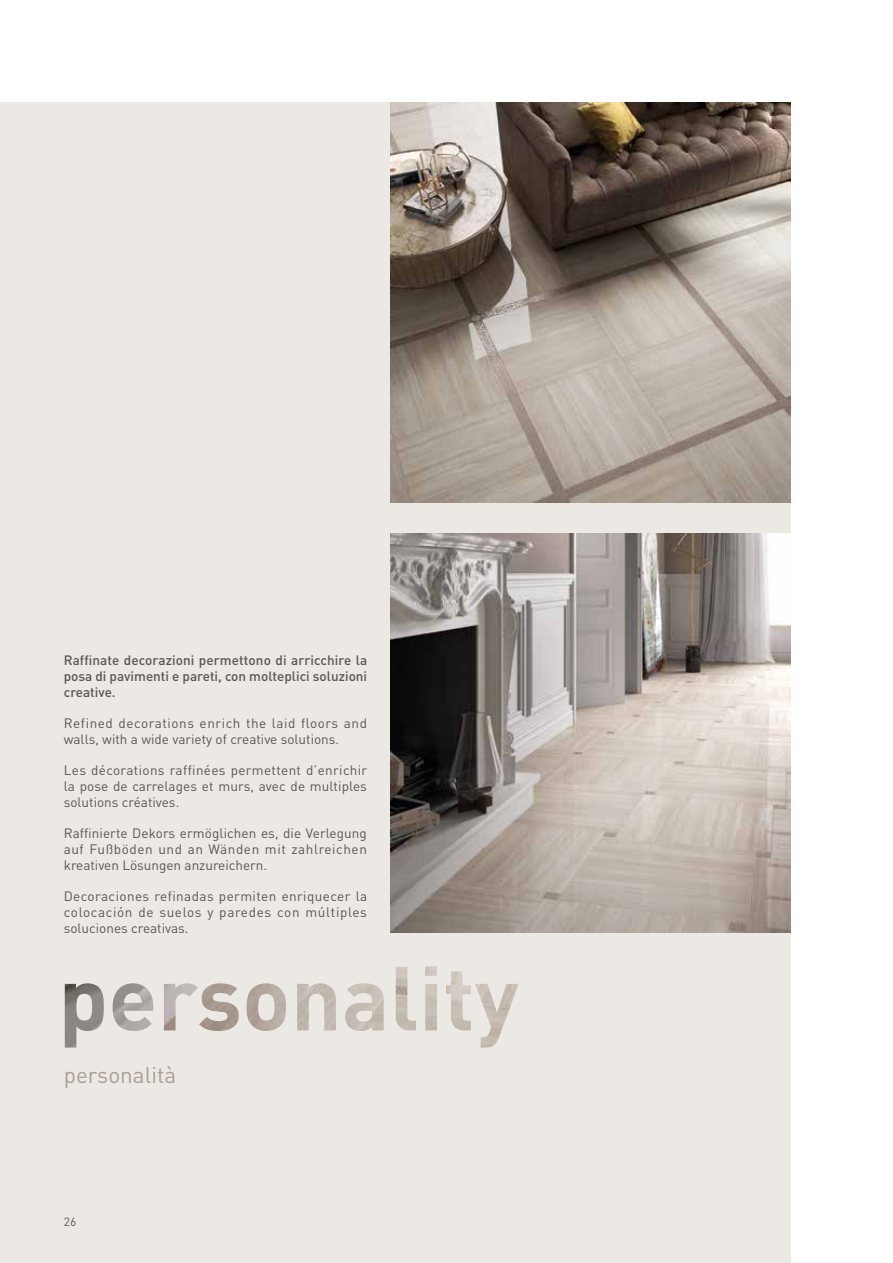
<style>
.page{position:relative;width:893px;height:1263px;background:#fff}
.page>*{position:absolute;margin:0;border:0;box-sizing:border-box;transform-origin:0 0}
.t1{font:22.5px "DIN Pro";color:#a89f95}
.t2{font:13.5px/15.8px "DIN Pro";color:#575756;text-align:justify}
.t3{font:500 13.5px/15.8px "DIN Pro";color:#575756;text-align:justify}
.t4{font:13.5px/15.8px "DIN Pro";letter-spacing:.02em;color:#575756}
.t5{font:12px "DIN Pro";color:#575756}
</style>
<div class="page">
<div style="left:0;top:103px;width:790px;height:1160px;background:#ece8e3"></div>
<img style="left:390px;top:103px;width:400px;height:400px">
<img style="left:390px;top:533px;width:400px;height:400px">
<img style="left:65px;top:966px;width:454px;height:81px">
<p class="t3" style="left:64px;top:652px;width:305px">Raffinate decorazioni permettono di arricchire la posa di pavimenti e pareti, con molteplici soluzioni creative.</p>
<p class="t4" style="left:64px;top:715px;width:305px">Refined decorations enrich the laid floors and walls, with a wide variety of creative solutions.</p>
<p class="t2" style="left:64px;top:762px;width:305px">Les décorations raffinées permettent d’enrichir la pose de carrelages et murs, avec de multiples solutions créatives.</p>
<p class="t2" style="left:64px;top:825px;width:305px">Raffinierte Dekors ermöglichen es, die Verlegung auf Fußböden und an Wänden mit zahlreichen kreativen Lösungen anzureichern.</p>
<p class="t2" style="left:64px;top:888px;width:305px">Decoraciones refinadas permiten enriquecer la colocación de suelos y paredes con múltiples soluciones creativas.</p>
<h1 class="t1" style="left:64px;top:1060px;width:114px">personalità</h1>
<p class="t5" style="left:64px;top:1214px;width:14px">26</p>
</div>
